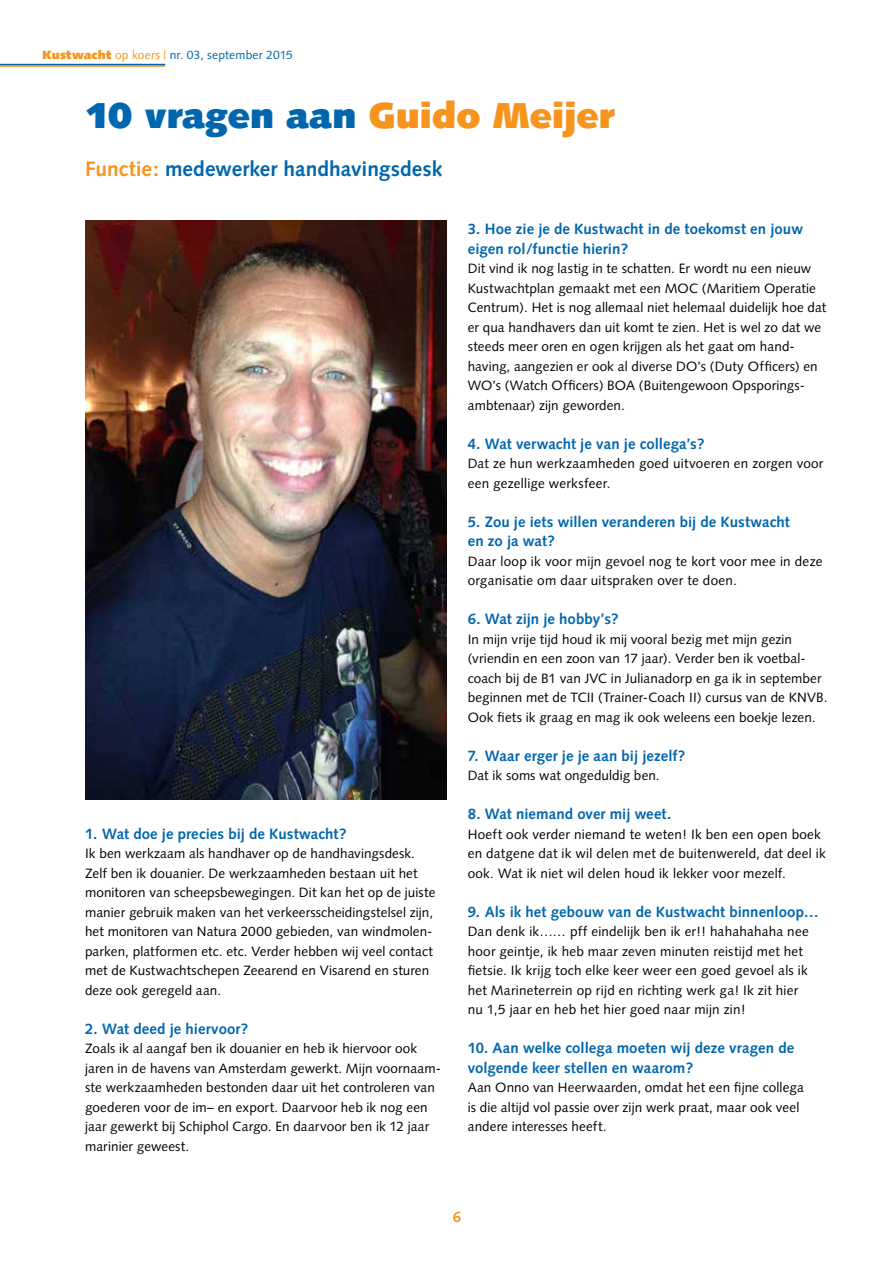
<style>
.page{position:relative;width:893px;height:1263px;background:#fff}
.page>*{position:absolute;margin:0;border:0;box-sizing:border-box;transform-origin:0 0}
.t1{font:900 36px "Syntax";letter-spacing:.01em;color:#0066ad}
.t2{font:700 21px "Syntax";color:#0066ad}
.t3{font:700 15px/19.5px "Syntax";letter-spacing:.005em;color:#0066ad}
.t4{font:700 15px "Syntax";color:#f7941e}
.t5{font:13.5px/19.5px "Syntax";letter-spacing:.01em;color:#000}
.t6{font:12px "Syntax";letter-spacing:.015em;color:#0066ad}
.s1{font-weight:900;color:#f7941e}
.s2{color:#f7941e}
</style>
<div class="page">
<img style="left:85px;top:221px;width:361px;height:578px">
<hr style="left:0;top:65px;width:165px;height:2px;background:#f7941e">
<hr style="left:0;top:64px;width:165px;height:1px;background:#0066ad">
<p class="t6" style="left:43px;top:47px;width:252px"><span class="s1">Kustwacht</span> <span class="s2">op koers |</span> nr. 03, september 2015</p>
<h1 class="t1" style="left:85px;top:94px;width:531px">10 vragen aan <span class="s2">Guido Meijer</span></h1>
<h2 class="t2" style="left:85px;top:156px;width:359px"><span class="s2">Functie:</span> medewerker handhavingsdesk</h2>
<p class="t3" style="left:85px;top:824px;width:263px">1. Wat doe je precies bij de Kustwacht?</p>
<p class="t5" style="left:85px;top:844px;width:352px">Ik ben werkzaam als handhaver op de handhavingsdesk.<br>Zelf ben ik douanier. De werkzaamheden bestaan uit het monitoren van scheepsbewegingen. Dit kan het op de juiste manier gebruik maken van het verkeersscheidingstelsel zijn, het monitoren van Natura 2000 gebieden, van windmolen&shy;parken, platformen etc. etc. Verder hebben wij veel contact met de Kustwachtschepen Zeearend en Visarend en sturen deze ook geregeld aan.</p>
<p class="t3" style="left:85px;top:1019px;width:165px">2. Wat deed je hiervoor?</p>
<p class="t5" style="left:85px;top:1039px;width:357px">Zoals ik al aangaf ben ik douanier en heb ik hiervoor ook jaren in de havens van Amsterdam gewerkt. Mijn voornaam&shy;ste werkzaamheden bestonden daar uit het controleren van goederen voor de im– en export. Daarvoor heb ik nog een jaar gewerkt bij Schiphol Cargo. En daarvoor ben ik 12 jaar marinier geweest.</p>
<p class="t3" style="left:468px;top:219px;width:337px">3. Hoe zie je de Kustwacht in de toekomst en jouw eigen rol/functie hierin?</p>
<p class="t5" style="left:468px;top:259px;width:360px">Dit vind ik nog lastig in te schatten. Er wordt nu een nieuw Kustwachtplan gemaakt met een MOC (Maritiem Operatie Centrum). Het is nog allemaal niet helemaal duidelijk hoe dat er qua handhavers dan uit komt te zien. Het is wel zo dat we steeds meer oren en ogen krijgen als het gaat om hand&shy;having, aangezien er ook al diverse DO’s (Duty Officers) en WO’s (Watch Officers) BOA (Buitengewoon Opsporings&shy;ambtenaar) zijn geworden.</p>
<p class="t3" style="left:468px;top:434px;width:238px">4. Wat verwacht je van je collega’s?</p>
<p class="t5" style="left:468px;top:454px;width:357px">Dat ze hun werkzaamheden goed uitvoeren en zorgen voor een gezellige werksfeer.</p>
<p class="t3" style="left:468px;top:512px;width:324px">5. Zou je iets willen veranderen bij de Kustwacht en zo ja wat?</p>
<p class="t5" style="left:468px;top:551px;width:356px">Daar loop ik voor mijn gevoel nog te kort voor mee in deze organisatie om daar uitspraken over te doen.</p>
<p class="t3" style="left:468px;top:609px;width:152px">6. Wat zijn je hobby’s?</p>
<p class="t5" style="left:468px;top:629px;width:361px">In mijn vrije tijd houd ik mij vooral bezig met mijn gezin (vriendin en een zoon van 17 jaar). Verder ben ik voetbal&shy;coach bij de B1 van JVC in Julianadorp en ga ik in september beginnen met de TCII (Trainer-Coach II) cursus van de KNVB.<br>Ook fiets ik graag en mag ik ook weleens een boekje lezen.</p>
<p class="t3" style="left:468px;top:746px;width:219px">7. Waar erger je je aan bij jezelf?</p>
<p class="t5" style="left:468px;top:766px;width:193px">Dat ik soms wat ongeduldig ben.</p>
<p class="t3" style="left:468px;top:804px;width:205px">8. Wat niemand over mij weet.</p>
<p class="t5" style="left:468px;top:824px;width:359px">Hoeft ook verder niemand te weten! Ik ben een open boek en datgene dat ik wil delen met de buitenwereld, dat deel ik ook. Wat ik niet wil delen houd ik lekker voor mezelf.</p>
<p class="t3" style="left:468px;top:902px;width:352px">9. Als ik het gebouw van de Kustwacht binnenloop…</p>
<p class="t5" style="left:468px;top:922px;width:343px">Dan denk ik…… pff eindelijk ben ik er!! hahahahaha nee hoor geintje, ik heb maar zeven minuten reistijd met het fietsie. Ik krijg toch elke keer weer een goed gevoel als ik het Marineterrein op rijd en richting werk ga! Ik zit hier nu 1,5 jaar en heb het hier goed naar mijn zin!</p>
<p class="t3" style="left:468px;top:1038px;width:328px">10. Aan welke collega moeten wij deze vragen de volgende keer stellen en waarom?</p>
<p class="t5" style="left:468px;top:1078px;width:338px">Aan Onno van Heerwaarden, omdat het een fijne collega is die altijd vol passie over zijn werk praat, maar ook veel andere interesses heeft.</p>
<p class="t4" style="left:453px;top:1208px;width:10px">6</p>
</div>
